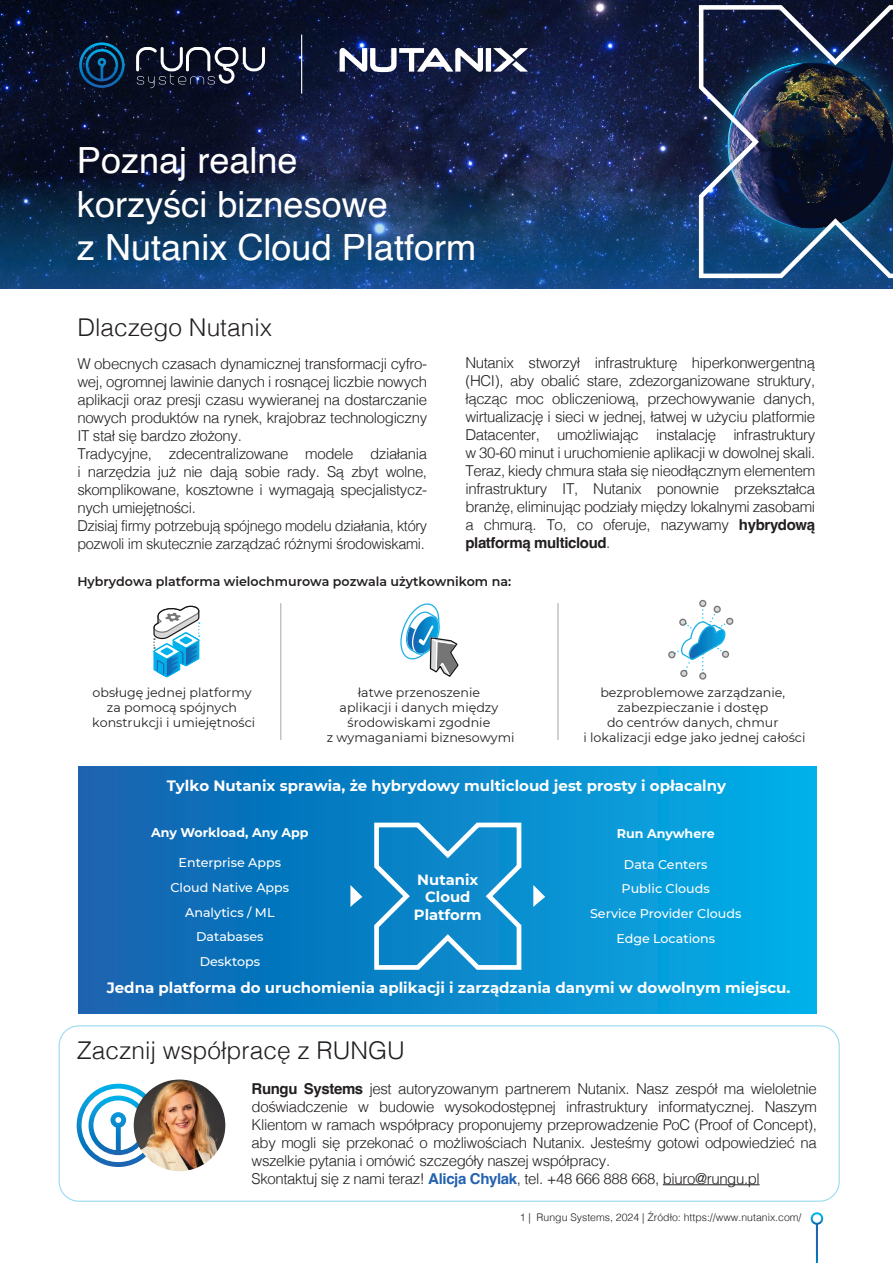
<style>
.page{position:relative;width:893px;height:1263px;background:#fff}
.page>*{position:absolute;margin:0;border:0;box-sizing:border-box;transform-origin:0 0}
.t1{font:36.15px/43.3px "Helvetica";color:#fff}
.t2{font:300 24.45px "Helvetica";color:#231f20}
.t3{font:300 15px/18px "Helvetica";letter-spacing:-.025em;color:#231f20}
.t4{font:700 15px "Montserrat";color:#fff}
.t5{font:700 14.7px/17.7px "Montserrat";color:#fff;text-align:center}
.t6{font:12.6px/15.1px "Montserrat";color:#231f20;text-align:center}
.t7{font:500 12.6px/24.6px "Montserrat";color:#fff;text-align:center}
.t8{font:600 12.6px "Montserrat";color:#231f20}
.t9{font:700 12.6px "Montserrat";color:#fff}
.t10{font:300 10.5px "Helvetica";color:#231f20}
.s1{font-weight:700}
.s2{font-weight:700;color:#2362af}
</style>
<div class="page">
<img style="left:0;top:0;width:893px;height:175px">
<svg style="left:79px;top:42px;width:46px;height:46px;background:#083659"></svg>
<svg style="left:135px;top:46px;width:131px;height:42px;background:#353a4c"></svg>
<svg style="left:0;top:175px;width:893px;height:114px;background:#133b69"></svg>
<div style="left:811px;top:1212px;width:12px;height:13px;border:2px solid #fff;border-radius:50%"></div>
<img style="left:689px;top:23px;width:10px;height:244px">
<img style="left:699px;top:5px;width:194px;height:273px">
<div style="left:79px;top:767px;width:738px;height:247px;background:linear-gradient(to right,#1160ae,#02b0e8)"></div>
<svg style="left:400px;top:603px;width:59px;height:74px"></svg>
<svg style="left:374px;top:823px;width:147px;height:147px;background:#2d98d1"></svg>
<svg style="left:349px;top:885px;width:13px;height:22px"></svg>
<svg style="left:532px;top:885px;width:13px;height:22px"></svg>
<div style="left:668px;top:651px;width:7px;height:7px;border:1px solid #767575;border-radius:50%"></div>
<div style="left:699px;top:672px;width:7px;height:8px;border:1px solid #767575;border-radius:50%"></div>
<svg style="left:669px;top:600px;width:64px;height:79px"></svg>
<div style="left:722px;top:651px;width:7px;height:7px;border:1px solid #767575;border-radius:50%"></div>
<svg style="left:153px;top:605px;width:48px;height:73px"></svg>
<hr style="left:281px;top:603px;width:1px;height:137px;background:#a6a5a5">
<hr style="left:558px;top:603px;width:1px;height:137px;background:#a6a5a5">
<svg style="left:340px;top:48px;width:188px;height:24px"></svg>
<hr style="left:301px;top:35px;width:1px;height:59px;background:#fff">
<hr style="left:663px;top:1184px;width:97px;height:1px;background:#231f20">
<svg style="left:77px;top:1084px;width:83px;height:83px"></svg>
<img style="left:134px;top:1079px;width:91px;height:92px;border-radius:46px">
<div style="left:59px;top:1025px;width:781px;height:177px;border:1px solid #99daf1;border-radius:20px"></div>
<h1 class="t1" style="left:77px;top:140px;width:401px">Poznaj realne<br>korzyści biznesowe<br>z Nutanix Cloud Platform</h1>
<h2 class="t2" style="left:77px;top:307px;width:196px">Dlaczego Nutanix</h2>
<p class="t3" style="left:465px;top:353px;width:351px;text-align:justify">Nutanix stworzył infrastrukturę hiperkonwergentną (HCI), aby obalić stare, zdezorganizowane struktury, łącząc moc obliczeniową, przechowywanie danych, wirtualizację i sieci w jednej, łatwej w użyciu platformie Datacenter, umożliwiając instalację infrastruktury w 30-60 minut i uruchomienie aplikacji w dowolnej skali.<br>Teraz, kiedy chmura stała się nieodłącznym elementem infrastruktury IT, Nutanix ponownie przekształca branżę, eliminując podziały między lokalnymi zasobami a chmurą. To, co oferuje, nazywamy <span class="s1">hybrydową platformą multicloud</span>.</p>
<p class="t8" style="left:77px;top:573px;width:435px">Hybrydowa platforma wielochmurowa pozwala użytkownikom na:</p>
<p class="t3" style="left:77px;top:353px;width:351px">W obecnych czasach dynamicznej transformacji cyfro&shy;wej, ogromnej lawinie danych i rosnącej liczbie nowych aplikacji oraz presji czasu wywieranej na dostarczanie nowych produktów na rynek, krajobraz technologiczny IT stał się bardzo złożony.<br>Tradycyjne, zdecentralizowane modele działania i narzędzia już nie dają sobie rady. Są zbyt wolne, skomplikowane, kosztowne i wymagają specjalistycz&shy;nych umiejętności.<br>Dzisiaj firmy potrzebują spójnego modelu działania, który pozwoli im skutecznie zarządzać różnymi środowiskami.</p>
<p class="t6" style="left:92px;top:684px;width:164px">obsługę jednej platformy za pomocą spójnych konstrukcji i umiejętności</p>
<p class="t6" style="left:583px;top:684px;width:224px">bezproblemowe zarządzanie, zabezpieczanie i dostęp<br>do centrów danych, chmur<br>i lokalizacji edge jako jednej całości</p>
<p class="t6" style="left:327px;top:684px;width:189px">łatwe przenoszenie<br>aplikacji i danych między środowiskami zgodnie<br>z wymaganiami biznesowymi</p>
<p class="t4" style="left:167px;top:775px;width:561px">Tylko Nutanix sprawia, że hybrydowy multicloud jest prosty i opłacalny</p>
<p class="t9" style="left:151px;top:823px;width:159px">Any Workload, Any App</p>
<p class="t7" style="left:170px;top:850px;width:120px">Enterprise Apps<br>Cloud Native Apps<br>Analytics / ML<br>Databases<br>Desktops</p>
<p class="t9" style="left:617px;top:825px;width:99px">Run Anywhere</p>
<p class="t7" style="left:590px;top:851px;width:153px">Data Centers<br>Public Clouds<br>Service Provider Clouds<br>Edge Locations</p>
<p class="t5" style="left:414px;top:870px;width:69px">Nutanix<br>Cloud<br>Platform</p>
<p class="t4" style="left:107px;top:977px;width:685px">Jedna platforma do uruchomienia aplikacji i zarządzania danymi w dowolnym miejscu.</p>
<h2 class="t2" style="left:77px;top:1029px;width:329px">Zacznij współpracę z RUNGU</h2>
<p class="t3" style="left:252px;top:1078px;width:567px"><span class="s1">Rungu Systems</span> jest autoryzowanym partnerem Nutanix. Nasz zespół ma wieloletnie doświadczenie w budowie wysokodostępnej infrastruktury informatycznej. Naszym Klientom w ramach współpracy proponujemy przeprowadzenie PoC (Proof of Concept), aby mogli się przekonać o możliwościach Nutanix. Jesteśmy gotowi odpowiedzieć na wszelkie pytania i omówić szczegóły naszej współpracy.<br>Skontaktuj się z nami teraz! <span class="s2">Alicja Chylak</span>, tel. +48 666 888 668, biuro@rungu.pl</p>
<p class="t10" style="left:520px;top:1208px;width:283px">1 | Rungu Systems, 2024 | Źródło: https://www.nutanix.com/</p>
</div>
